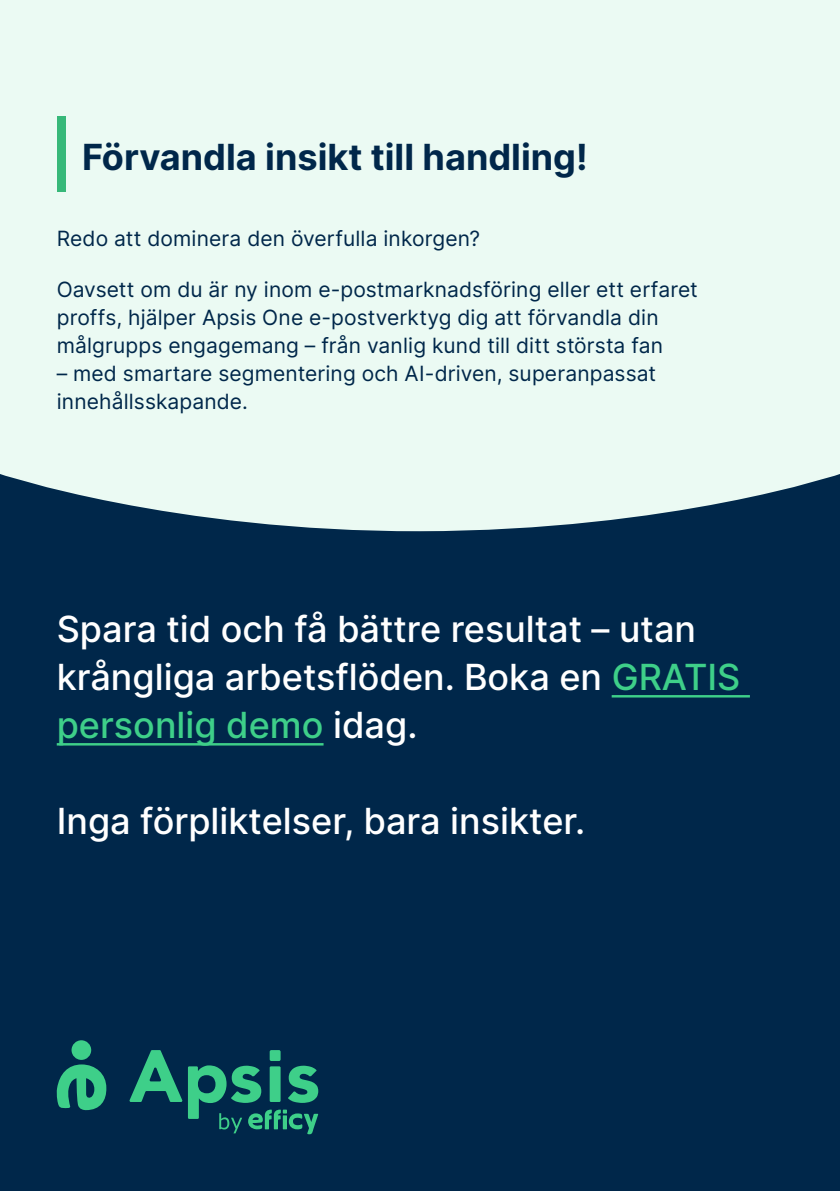
<style>
.page{position:relative;width:840px;height:1191px;background:#fff}
.page>*{position:absolute;margin:0;border:0;box-sizing:border-box;transform-origin:0 0}
.t1{font:500 36px/48px "Inter";color:#fff}
.t2{font:700 36px "Inter";color:#00274a}
.t3{font:21px/28px "Inter";letter-spacing:.005em;color:#00274a}
.s1{color:#3ecf89}
</style>
<div class="page">
<div style="left:0;top:459px;width:839px;height:732px;background:#00274a"></div>
<svg style="left:0;top:414px;width:839px;height:118px;fill:#ebfaf3"></svg>
<div style="left:0;top:0;width:839px;height:414px;background:#ebfaf3"></div>
<hr style="left:611px;top:695px;width:138px;height:2px;background:#3ecf89">
<hr style="left:57px;top:743px;width:266px;height:2px;background:#3ecf89">
<div style="left:57px;top:117px;width:8px;height:75px;background:#37b879"></div>
<svg style="left:56px;top:1064px;width:51px;height:46px"></svg>
<div style="left:71px;top:1040px;width:20px;height:20px;background:#3ecf89;border-radius:50%"></div>
<svg style="left:129px;top:1050px;width:53px;height:52px"></svg>
<div style="left:269px;top:1050px;width:11px;height:11px;background:#3ecf89;border-radius:2px"></div>
<svg style="left:188px;top:1065px;width:130px;height:69px"></svg>
<h1 class="t2" style="left:82px;top:129px;width:506px">Förvandla insikt till handling!</h1>
<p class="t3" style="left:57px;top:224px;width:425px">Redo att dominera den överfulla inkorgen?</p>
<p class="t3" style="left:57px;top:275px;width:642px">Oavsett om du är ny inom e-postmarknadsföring eller ett erfaret proffs, hjälper Apsis One e-postverktyg dig att förvandla din målgrupps engagemang – från vanlig kund till ditt största fan</p>
<p class="t3" style="left:57px;top:359px;width:600px">– med smartare segmentering och AI-driven, superanpassat innehållsskapande.</p>
<h1 class="t1" style="left:57px;top:604px;width:684px">Spara tid och få bättre resultat – utan krångliga arbetsflöden. Boka en <span class="s1">GRATIS personlig demo</span> idag.</h1>
<h1 class="t1" style="left:57px;top:796px;width:529px">Inga förpliktelser, bara insikter.</h1>
</div>
